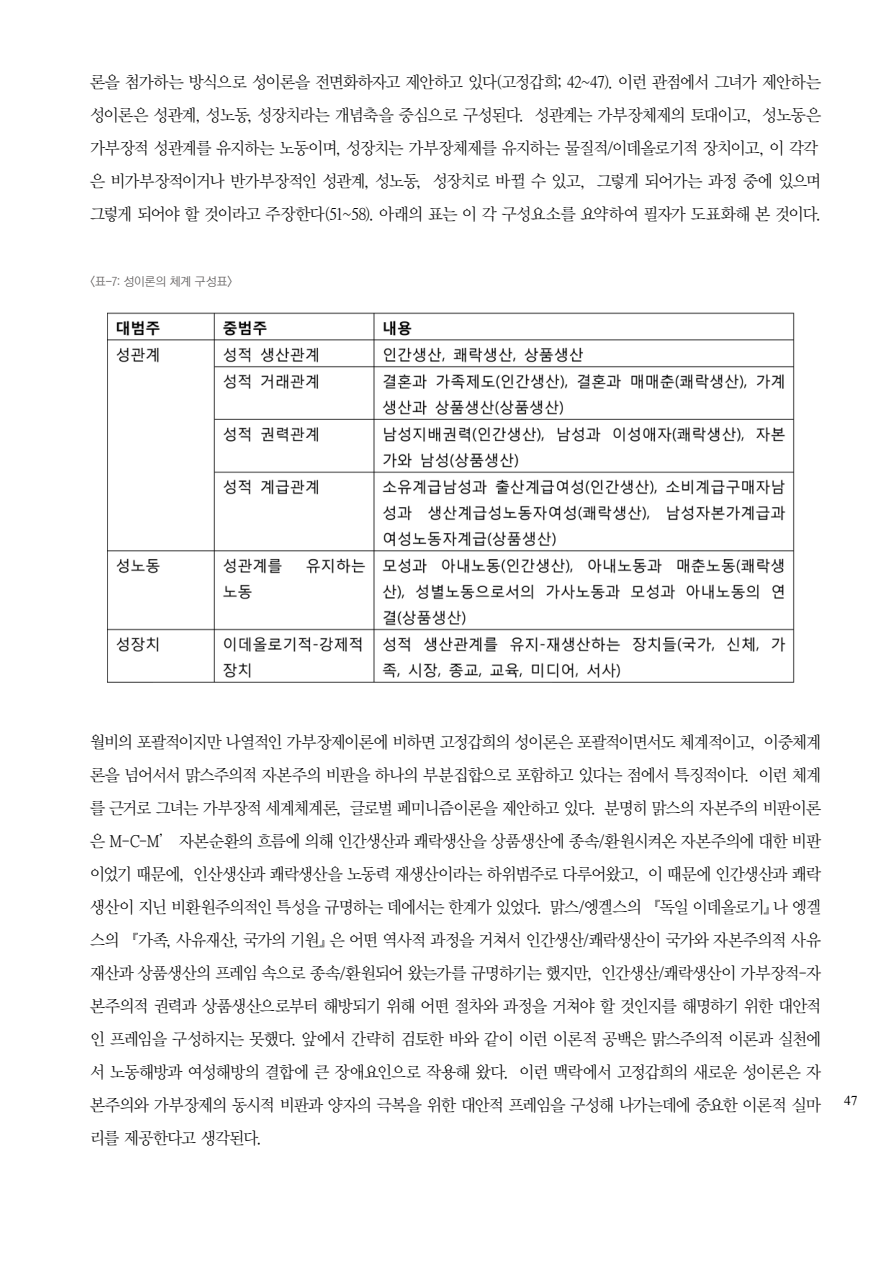
<style>
.page{position:relative;width:893px;height:1263px;background:#fff}
.page>*{position:absolute;margin:0;border:0;box-sizing:border-box;transform-origin:0 0}
.t1{font:16.5px/33px "Y Mj O520";letter-spacing:-.04em;color:#000}
.t2{font:13.5px "Times New Roman";color:#000}
.t3{font:12px "YGO520";letter-spacing:-.015em;color:#5a5757}
</style>
<div class="page">
<img style="left:107px;top:312px;width:688px;height:371px">
<p class="t1" style="left:90px;top:66px;width:732px">론을 첨가하는 방식으로 성이론을 전면화하자고 제안하고 있다(고정갑희; 42~47). 이런 관점에서 그녀가 제안하는 성이론은 성관계, 성노동, 성장치라는 개념축을 중심으로 구성된다. 성관계는 가부장체제의 토대이고, 성노동은 가부장적 성관계를 유지하는 노동이며, 성장치는 가부장체제를 유지하는 물질적/이데올로기적 장치이고, 이 각각 은 비가부장적이거나 반가부장적인 성관계, 성노동, 성장치로 바뀔 수 있고, 그렇게 되어가는 과정 중에 있으며 그렇게 되어야 할 것이라고 주장한다(51~58). 아래의 표는 이 각 구성요소를 요약하여 필자가 도표화해 본 것이다.</p>
<p class="t3" style="left:90px;top:275px;width:144px">&lt;표-7: 성이론의 체계 구성표&gt;</p>
<p class="t1" style="left:90px;top:726px;width:732px;text-align:justify">월비의 포괄적이지만 나열적인 가부장제이론에 비하면 고정갑희의 성이론은 포괄적이면서도 체계적이고, 이중체계 론을 넘어서서 맑스주의적 자본주의 비판을 하나의 부분집합으로 포함하고 있다는 점에서 특징적이다. 이런 체계 를 근거로 그녀는 가부장적 세계체계론, 글로벌 페미니즘이론을 제안하고 있다. 분명히 맑스의 자본주의 비판이론 은 M-C-M’ 자본순환의 흐름에 의해 인간생산과 쾌락생산을 상품생산에 종속/환원시켜온 자본주의에 대한 비판 이었기 때문에, 인산생산과 쾌락생산을 노동력 재생산이라는 하위범주로 다루어왔고, 이 때문에 인간생산과 쾌락 생산이 지닌 비환원주의적인 특성을 규명하는 데에서는 한계가 있었다. 맑스/엥겔스의 『독일 이데올로기』나 엥겔 스의 『가족, 사유재산, 국가의 기원』은 어떤 역사적 과정을 거쳐서 인간생산/쾌락생산이 국가와 자본주의적 사유 재산과 상품생산의 프레임 속으로 종속/환원되어 왔는가를 규명하기는 했지만, 인간생산/쾌락생산이 가부장적-자 본주의적 권력과 상품생산으로부터 해방되기 위해 어떤 절차와 과정을 거쳐야 할 것인지를 해명하기 위한 대안적 인 프레임을 구성하지는 못했다. 앞에서 간략히 검토한 바와 같이 이런 이론적 공백은 맑스주의적 이론과 실천에 서 노동해방과 여성해방의 결합에 큰 장애요인으로 작용해 왔다. 이런 맥락에서 고정갑희의 새로운 성이론은 자 본주의와 가부장제의 동시적 비판과 양자의 극복을 위한 대안적 프레임을 구성해 나가는데에 중요한 이론적 실마 리를 제공한다고 생각된다.</p>
<p class="t2" style="left:844px;top:1091px;width:15px">47</p>
</div>
